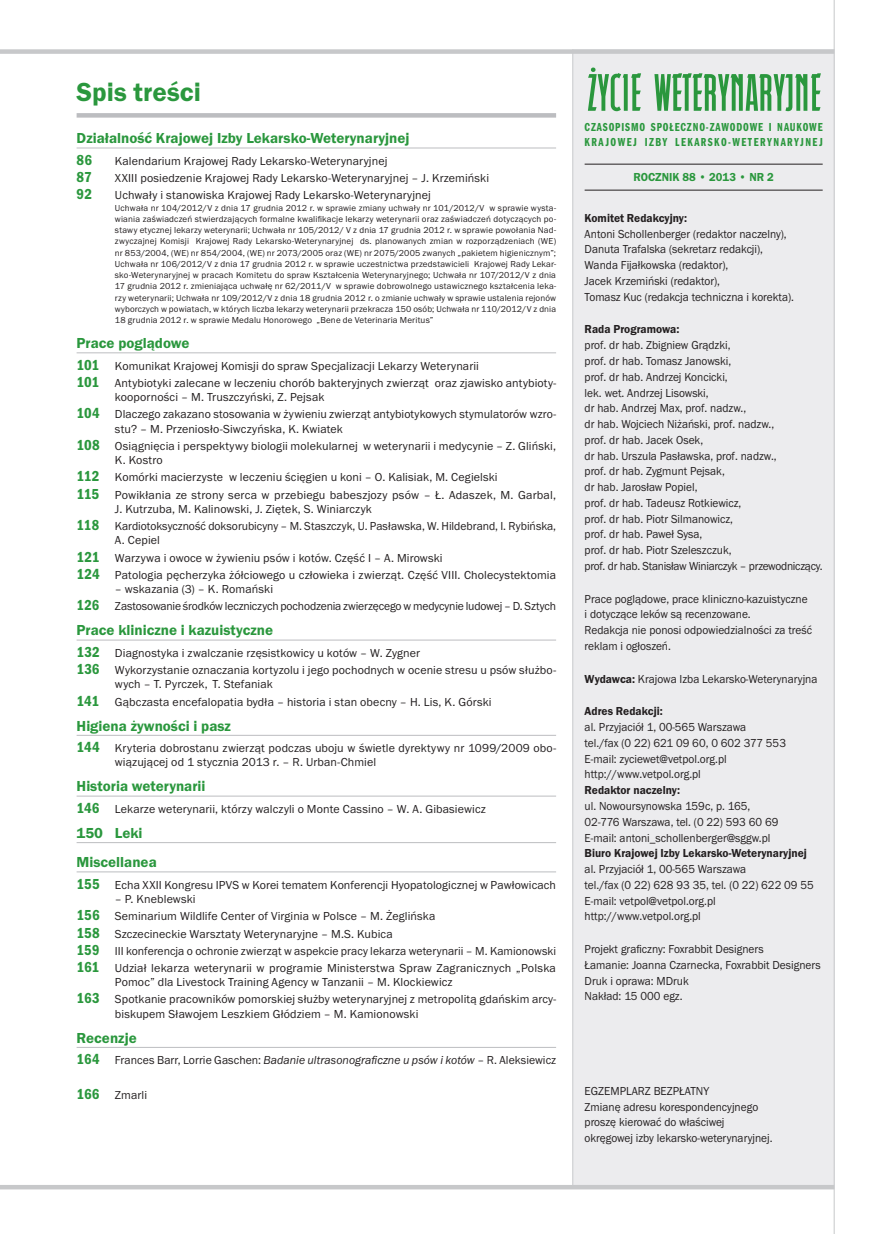
<style>
.page{position:relative;width:881px;height:1234px;background:#fff}
.page>*{position:absolute;margin:0;border:0;box-sizing:border-box;transform-origin:0 0}
.t1{font:600 27px "Franklin Gothic Itc TEE Dm";color:#2a973d}
.t2{font:600 15px/29.2px "Franklin Gothic Itc TEE Dm";color:#2a973d}
.t3{font:15px "Franklin Got Itc TOT Dem Con";color:#2a973d}
.t4{font:12px/17.2px "Franklin Gothic Itc TEE";color:#231f20}
.t5{font:12px/15.8px "Franklin Gothic Itc TEE";color:#231f20;scale:.95 1}
.t6{font:600 12px "Franklin Gothic Itc TEE Dm";color:#231f20;scale:.95 1}
.t7{font:12px/14.4px "Franklin Got Itc TOT Dem Com";letter-spacing:.085em;color:#2a973d}
.t8{font:600 12px "Franklin Gothic Itc TEE Dm";color:#2a973d;scale:.95 1}
.t9{font:9px/11.2px "Franklin Gothic Itc TEE";letter-spacing:.02em;color:#231f20;text-align:justify}
.s1{font-family:"Franklin Got Itc TOT Dem Con";font-size:15px;color:#2a973d}
.s2{font-style:italic}
.s3{font-family:"Franklin Gothic Itc TEE Dm";font-weight:600}
</style>
<div class="page">
<div style="left:77px;top:113px;width:479px;height:5px;background:#bcbdc0"></div>
<hr style="left:77px;top:148px;width:479px;height:1px;background:#bcbdc0">
<hr style="left:77px;top:352px;width:479px;height:1px;background:#bcbdc0">
<hr style="left:77px;top:639px;width:479px;height:1px;background:#bcbdc0">
<hr style="left:77px;top:734px;width:479px;height:1px;background:#bcbdc0">
<hr style="left:77px;top:795px;width:479px;height:1px;background:#bcbdc0">
<hr style="left:77px;top:842px;width:479px;height:1px;background:#bcbdc0">
<hr style="left:77px;top:871px;width:479px;height:1px;background:#bcbdc0">
<hr style="left:77px;top:1046px;width:479px;height:1px;background:#bcbdc0">
<div style="left:573px;top:49px;width:260px;height:1139px;background:#ececee"></div>
<hr style="left:584px;top:164px;width:238px;height:1px;background:#231f20">
<hr style="left:584px;top:190px;width:238px;height:1px;background:#231f20">
<svg style="left:654px;top:73px;width:166px;height:38px"></svg>
<svg style="left:588px;top:67px;width:53px;height:44px"></svg>
<hr style="left:572px;top:49px;width:1px;height:1137px;background:#c7c8ca">
<hr style="left:833px;top:0;width:1px;height:1233px;background:#c7c8ca">
<div style="left:0;top:49px;width:833px;height:5px;background:#c7c8ca"></div>
<div style="left:0;top:1184px;width:833px;height:5px;background:#c7c8ca"></div>
<h1 class="t1" style="left:77px;top:77px;width:126px">Spis treści</h1>
<p class="t2" style="left:77px;top:124px;width:334px">Działalność Krajowej Izby Lekarsko-Weterynaryjnej</p>
<p class="t3" style="left:77px;top:151px;width:17px">86</p>
<p class="t4" style="left:115px;top:152px;width:274px">Kalendarium Krajowej Rady Lekarsko-Weterynaryjnej</p>
<p class="t3" style="left:77px;top:168px;width:17px">87</p>
<p class="t4" style="left:115px;top:170px;width:375px">XXIII posiedzenie Krajowej Rady Lekarsko-Weterynaryjnej – J. Krzemiński</p>
<p class="t3" style="left:77px;top:186px;width:17px">92</p>
<p class="t4" style="left:115px;top:187px;width:317px">Uchwały i stanowiska Krajowej Rady Lekarsko‑Weterynaryjnej</p>
<p class="t9" style="left:115px;top:202px;width:442px">Uchwała nr 104/2012/V z dnia 17 grudnia 2012 r. w sprawie zmiany uchwały nr 101/2012/V w sprawie wysta&shy;wiania zaświadczeń stwierdzających formalne kwalifikacje lekarzy weterynarii oraz zaświadczeń dotyczących po&shy;stawy etycznej lekarzy weterynarii; Uchwała nr 105/2012/ V z dnia 17 grudnia 2012 r. w sprawie powołania Nad&shy;zwyczajnej Komisji Krajowej Rady Lekarsko-Weterynaryjnej ds. planowanych zmian w rozporządzeniach (WE) nr 853/2004, (WE) nr 854/2004, (WE) nr 2073/2005 oraz (WE) nr 2075/2005 zwanych „pakietem higienicznym”; Uchwała nr 106/2012/V z dnia 17 grudnia 2012 r. w sprawie uczestnictwa przedstawicieli Krajowej Rady Lekar&shy;sko-Weterynaryjnej w pracach Komitetu do spraw Kształcenia Weterynaryjnego; Uchwała nr 107/2012/V z dnia 17 grudnia 2012 r. zmieniająca uchwałę nr 62/2011/V w sprawie dobrowolnego ustawicznego kształcenia leka&shy;rzy weterynarii; Uchwała nr 109/2012/V z dnia 18 grudnia 2012 r. o zmianie uchwały w sprawie ustalenia rejonów wyborczych w powiatach, w których liczba lekarzy weterynarii przekracza 150 osób; Uchwała nr 110/2012/V z dnia 18 grudnia 2012 r. w sprawie Medalu Honorowego „Bene de Veterinaria Meritus”</p>
<p class="t2" style="left:77px;top:329px;width:114px">Prace poglądowe</p>
<p class="t4" style="left:77px;top:357px;width:481px"><span class="s1">101</span> Komunikat Krajowej Komisji do spraw Specjalizacji Lekarzy Weterynarii<br><span class="s1">101</span> Antybiotyki zalecane w leczeniu chorób bakteryjnych zwierząt oraz zjawisko antybioty-</p>
<p class="t4" style="left:77px;top:388px;width:481px;text-indent:38px">kooporności – M. Truszczyński, Z. Pejsak<br><span class="s1">104</span> Dlaczego zakazano stosowania w żywieniu zwierząt antybiotykowych stymulatorów wzro-</p>
<p class="t4" style="left:77px;top:420px;width:481px;text-indent:38px">stu? – M. Przeniosło-Siwczyńska, K. Kwiatek<br><span class="s1">108</span> Osiągnięcia i perspektywy biologii molekularnej w weterynarii i medycynie – Z. Gliński,</p>
<p class="t4" style="left:77px;top:451px;width:480px;text-indent:38px">K. Kostro<br><span class="s1">112</span> Komórki macierzyste w leczeniu ścięgien u koni – O. Kalisiak, M. Cegielski<br><span class="s1">115</span> Powikłania ze strony serca w przebiegu babeszjozy psów – Ł. Adaszek, M. Garbal,</p>
<p class="t4" style="left:77px;top:500px;width:481px;text-indent:38px">J. -Kutrzuba, M. Kalinowski, J. Ziętek, S. Winiarczyk<br><span class="s1">118</span> Kardiotoksyczność doksorubicyny – M. Staszczyk, U. Pasławska, W. Hildebrand, I. -Rybińska,</p>
<p class="t4" style="left:77px;top:532px;width:481px;text-indent:38px">A. Cepiel<br><span class="s1">121</span> Warzywa i owoce w żywieniu psów i kotów. Część I – A. Mirowski<br><span class="s1">124</span> Patologia pęcherzyka żółciowego u człowieka i zwierząt. Część VIII. Cholecystektomia</p>
<p class="t4" style="left:77px;top:580px;width:481px;text-indent:38px">– wskazania (3) – K. Romański<br><span class="s1">126</span> Zastosowanie środków leczniczych pochodzenia zwierzęcego w medycynie ludowej – D. Sztych</p>
<p class="t2" style="left:77px;top:616px;width:198px">Prace kliniczne i kazuistyczne</p>
<p class="t4" style="left:77px;top:644px;width:481px"><span class="s1">132</span> Diagnostyka i zwalczanie rzęsistkowicy u kotów – W. Zygner<br><span class="s1">136</span> Wykorzystanie oznaczania kortyzolu i jego pochodnych w ocenie stresu u psów służbo-</p>
<p class="t4" style="left:77px;top:675px;width:416px;text-indent:38px">wych – T. Pyrczek, T. Stefaniak<br><span class="s1">141</span> Gąbczasta encefalopatia bydła – historia i stan obecny – H. Lis, K. Górski</p>
<p class="t2" style="left:77px;top:711px;width:156px">Higiena żywności i pasz</p>
<p class="t4" style="left:115px;top:741px;width:442px;line-height:14.2px;text-indent:-38px"><span class="s1">144</span> Kryteria dobrostanu zwierząt podczas uboju w świetle dyrektywy nr 1099/2009 obo&shy;wiązującej od 1 stycznia 2013 r. – R. Urban-Chmiel</p>
<p class="t2" style="left:77px;top:771px;width:130px">Historia weterynarii</p>
<p class="t4" style="left:77px;top:800px;width:410px"><span class="s1">146</span> Lekarze weterynarii, którzy walczyli o Monte Cassino – W. A. Gibasiewicz</p>
<p class="t2" style="left:77px;top:818px;width:82px">150 Leki<br>Miscellanea</p>
<p class="t4" style="left:77px;top:876px;width:481px"><span class="s1">155</span> Echa XXII Kongresu IPVS w Korei tematem Konferencji Hyopatologicznej w Pawłowicach</p>
<p class="t4" style="left:77px;top:890px;width:481px;text-indent:38px">– P. Kneblewski<br><span class="s1">156</span> Seminarium Wildlife Center of Virginia w Polsce – M. Żeglińska<br><span class="s1">158</span> Szczecineckie Warsztaty Weterynaryjne – M.S. Kubica<br><span class="s1">159</span> III konferencja o ochronie zwierząt w aspekcie pracy lekarza weterynarii – M. Kamionowski <span class="s1">161</span> Udział lekarza weterynarii w programie Ministerstwa Spraw Zagranicznych „Polska</p>
<p class="t4" style="left:77px;top:973px;width:481px;text-indent:38px">Pomoc” dla Livestock Training Agency w Tanzanii – M. Klockiewicz<br><span class="s1">163</span> Spotkanie pracowników pomorskiej służby weterynaryjnej z metropolitą gdańskim arcy-</p>
<p class="t4" style="left:115px;top:1005px;width:305px">biskupem Sławojem Leszkiem Głódziem – M. Kamionowski</p>
<p class="t2" style="left:77px;top:1023px;width:62px">Recenzje</p>
<p class="t4" style="left:77px;top:1051px;width:481px"><span class="s1">164</span> Frances Barr, Lorrie Gaschen: <span class="s2">Badanie ultrasonograficzne u psów i kotów</span> – R. Aleksiewicz</p>
<p class="t4" style="left:77px;top:1085px;width:72px"><span class="s1">166</span> Zmarli</p>
<p class="t7" style="left:584px;top:120px;width:239px">CZASOPISMO SPOŁECZNO-ZAWODOWE I NAUKOWE<br>KRAJOWEJ IZBY LEKARSKO-WETERYNARYJNEJ</p>
<p class="t8" style="left:633px;top:171px;width:149px">ROCZNIK 88 • 2013 • NR 2</p>
<p class="t6" style="left:584px;top:211px;width:109px">Komitet Redakcyjny:</p>
<p class="t5" style="left:584px;top:226px;width:222px">Antoni Schollenberger (redaktor naczelny), Danuta Trafalska (sekretarz redakcji), Wanda Fijałkowska (redaktor),<br>Jacek Krzemiński (redaktor),<br>Tomasz Kuc (redakcja techniczna i korekta).</p>
<p class="t6" style="left:584px;top:323px;width:101px">Rada Programowa:</p>
<p class="t5" style="left:584px;top:337px;width:252px">prof. dr hab. Zbigniew Grądzki,<br>prof. dr hab. Tomasz Janowski,<br>prof. dr hab. Andrzej Koncicki,<br>lek. wet. Andrzej Lisowski,<br>dr hab. Andrzej Max, prof. nadzw.,<br>dr hab. Wojciech Niżański, prof. nadzw.,<br>prof. dr hab. Jacek Osek,<br>dr hab. Urszula Pasławska, prof. nadzw.,<br>prof. dr hab. Zygmunt Pejsak,<br>dr hab. Jarosław Popiel,<br>prof. dr hab. Tadeusz Rotkiewicz,<br>prof. dr hab. Piotr Silmanowicz,<br>prof. dr hab. Paweł Sysa,<br>prof. dr hab. Piotr Szeleszczuk,<br>prof. dr hab. Stanisław Winiarczyk – przewodniczący.</p>
<p class="t5" style="left:584px;top:590px;width:241px">Prace poglądowe, prace kliniczno-kazuistyczne i dotyczące leków są recenzowane.<br>Redakcja nie ponosi odpowiedzialności za treść reklam i ogłoszeń.</p>
<p class="t5" style="left:584px;top:670px;width:246px"><span class="s3">Wydawca:</span> Krajowa Izba Lekarsko-Weterynaryjna</p>
<p class="t6" style="left:584px;top:704px;width:84px">Adres Redakcji:</p>
<p class="t5" style="left:584px;top:719px;width:213px">al. Przyjaciół 1, 00-565 Warszawa<br>tel./fax (0 22) 621 09 60, 0 602 377 553<br>E-mail: zyciewet@vetpol.org.pl http://www.vetpol.org.pl</p>
<p class="t6" style="left:584px;top:783px;width:102px">Redaktor naczelny:</p>
<p class="t5" style="left:584px;top:798px;width:205px">ul. Nowoursynowska 159c, p. 165,<br>02-776 Warszawa, tel. (0 22) 593 60 69<br>E-mail: antoni_schollenberger@sggw.pl</p>
<p class="t6" style="left:584px;top:846px;width:235px">Biuro Krajowej Izby Lekarsko-Weterynaryjnej</p>
<p class="t5" style="left:584px;top:861px;width:243px">al. Przyjaciół 1, 00-565 Warszawa<br>tel./fax (0 22) 628 93 35, tel. (0 22) 622 09 55<br>E-mail: vetpol@vetpol.org.pl http://www.vetpol.org.pl</p>
<p class="t5" style="left:584px;top:941px;width:250px">Projekt graficzny: Foxrabbit Designers<br>Łamanie: Joanna Czarnecka, Foxrabbit Designers<br>Druk i oprawa: MDruk<br>Nakład: 15 000 egz.</p>
<p class="t5" style="left:584px;top:1082px;width:199px">EGZEMPLARZ BEZPŁATNY<br>Zmianę adresu korespondencyjnego proszę kierować do właściwej okręgowej izby lekarsko-weterynaryjnej.</p>
</div>
